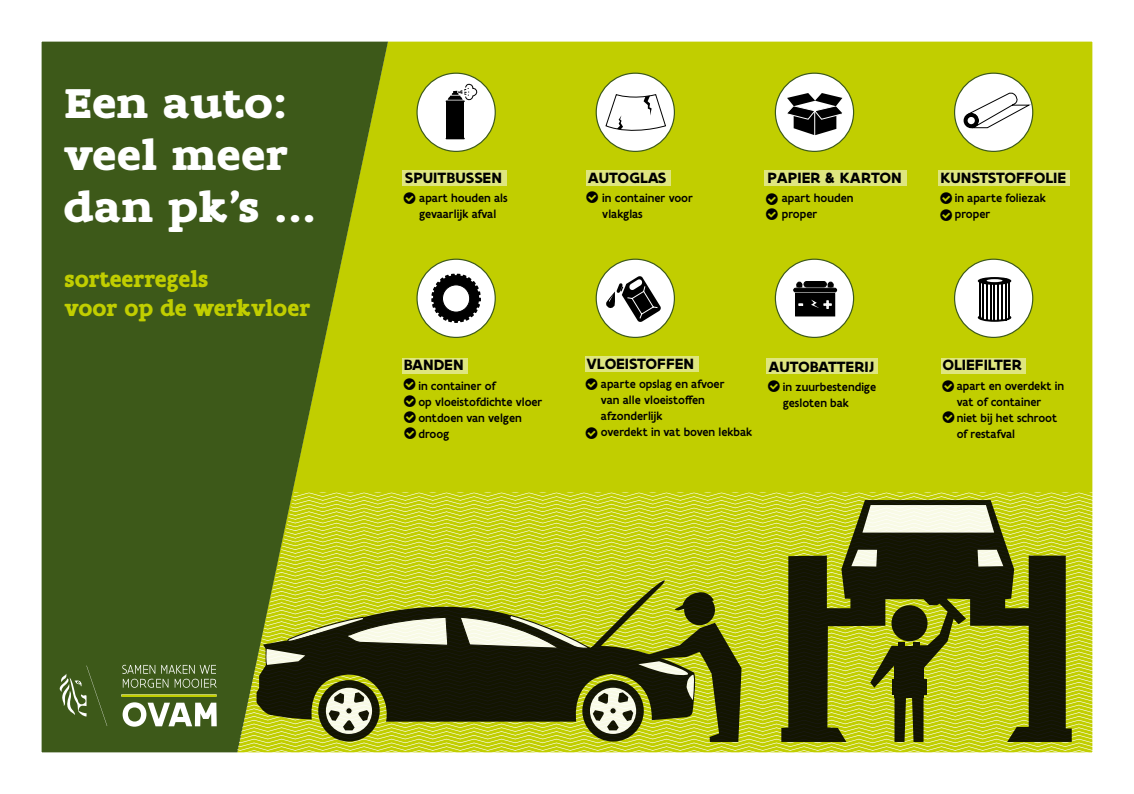
<style>
.page{position:relative;width:1134px;height:794px;background:#fff}
.page>*{position:absolute;margin:0;border:0;box-sizing:border-box;transform-origin:0 0}
.t1{font:700 44.8px/52.4px "Flanders Art Serif";color:#fff;scale:1.1 1}
.t2{font:700 24px/28.8px "Flanders Art Serif";color:#c1ce00}
.t3{font:700 16px "Flanders Art Sans";color:#000}
.t4{font:700 14.16px "Myriad Pro";color:#fff}
.t5{font:500 12px/16px "Flanders Art Sans";color:#000}
</style>
<div class="page">
<div style="left:394px;top:43px;width:697px;height:449px;background:#c1ce00"></div>
<svg style="left:43px;top:43px;width:351px;height:708px;background:#4c6716"></svg>
<div style="left:596px;top:73px;width:78px;height:78px;background:#fff;border-radius:50%"></div>
<div style="left:596px;top:73px;width:79px;height:79px;border:1px solid #3d5919;border-radius:50%"></div>
<div style="left:596px;top:259px;width:78px;height:78px;background:#fff;border-radius:50%"></div>
<div style="left:596px;top:259px;width:79px;height:79px;border:1px solid #3d5919;border-radius:50%"></div>
<div style="left:417px;top:73px;width:78px;height:78px;background:#fff;border-radius:50%"></div>
<div style="left:416px;top:73px;width:80px;height:79px;border:1px solid #3d5919;border-radius:50%"></div>
<div style="left:775px;top:73px;width:78px;height:78px;background:#fff;border-radius:50%"></div>
<div style="left:775px;top:73px;width:79px;height:79px;border:1px solid #3d5919;border-radius:50%"></div>
<div style="left:775px;top:259px;width:78px;height:78px;background:#fff;border-radius:50%"></div>
<div style="left:775px;top:259px;width:79px;height:79px;border:1px solid #3d5919;border-radius:50%"></div>
<div style="left:954px;top:73px;width:79px;height:78px;background:#fff;border-radius:50%"></div>
<div style="left:954px;top:73px;width:79px;height:79px;border:1px solid #3d5919;border-radius:50%"></div>
<div style="left:954px;top:259px;width:79px;height:78px;background:#fff;border-radius:50%"></div>
<div style="left:954px;top:259px;width:79px;height:79px;border:1px solid #3d5919;border-radius:50%"></div>
<svg style="left:446px;top:84px;width:31px;height:18px"></svg>
<div style="left:446px;top:101px;width:18px;height:38px;background:#000"></div>
<svg style="left:605px;top:94px;width:61px;height:42px"></svg>
<svg style="left:787px;top:93px;width:56px;height:42px"></svg>
<svg style="left:964px;top:92px;width:66px;height:36px"></svg>
<div style="left:417px;top:259px;width:78px;height:78px;background:#fff;border-radius:50%"></div>
<div style="left:416px;top:259px;width:80px;height:79px;border:1px solid #3d5919;border-radius:50%"></div>
<svg style="left:431px;top:274px;width:50px;height:49px"></svg>
<div style="left:442px;top:285px;width:28px;height:27px;background:#fff;border-radius:50%"></div>
<div style="left:442px;top:285px;width:28px;height:27px;border:1px solid #000;border-radius:50%"></div>
<svg style="left:606px;top:276px;width:55px;height:46px"></svg>
<div style="left:793px;top:288px;width:44px;height:4px;border:1px solid #000;border-radius:2px"></div>
<div style="left:804px;top:281px;width:22px;height:6px;background:#000;border-radius:3px"></div>
<div style="left:804px;top:281px;width:22px;height:6px;border:1px solid #000;border-radius:3px"></div>
<svg style="left:797px;top:282px;width:5px;height:5px"></svg>
<svg style="left:828px;top:282px;width:5px;height:5px"></svg>
<div style="left:796px;top:294px;width:39px;height:22px;background:#000"></div>
<div style="left:795px;top:293px;width:40px;height:23px;border:1px solid #000"></div>
<svg style="left:811px;top:299px;width:20px;height:10px"></svg>
<svg style="left:978px;top:313px;width:33px;height:9px"></svg>
<div style="left:980px;top:279px;width:29px;height:41px;background:#fff;border-radius:4px"></div>
<div style="left:980px;top:278px;width:29px;height:42px;border:1px solid #000;border-radius:4px"></div>
<svg style="left:978px;top:277px;width:33px;height:8px"></svg>
<hr style="left:987px;top:279px;width:15px;height:3px;background:#fff;border-radius:50%">
<hr style="left:982px;top:280px;width:2px;height:40px;background:#000">
<hr style="left:986px;top:283px;width:2px;height:37px;background:#000">
<hr style="left:990px;top:283px;width:2px;height:38px;background:#000">
<hr style="left:993px;top:284px;width:2px;height:37px;background:#000">
<hr style="left:997px;top:284px;width:2px;height:37px;background:#000">
<hr style="left:1001px;top:283px;width:2px;height:37px;background:#000">
<hr style="left:1004px;top:282px;width:2px;height:38px;background:#000">
<hr style="left:1008px;top:282px;width:2px;height:37px;background:#000">
<hr style="left:979px;top:282px;width:2px;height:36px;background:#000">
<div style="left:402px;top:170px;width:104px;height:16px;background:#dfe67f"></div>
<div style="left:586px;top:170px;width:85px;height:16px;background:#dfe67f"></div>
<div style="left:764px;top:170px;width:143px;height:16px;background:#dfe67f"></div>
<div style="left:938px;top:170px;width:132px;height:15px;background:#dfe67f"></div>
<div style="left:402px;top:358px;width:65px;height:16px;background:#dfe67f"></div>
<div style="left:585px;top:356px;width:113px;height:16px;background:#dfe67f"></div>
<div style="left:766px;top:358px;width:112px;height:16px;background:#dfe67f"></div>
<div style="left:941px;top:358px;width:84px;height:16px;background:#dfe67f"></div>
<svg style="left:57px;top:665px;width:50px;height:61px;background:#50692f"></svg>
<svg style="left:122px;top:665px;width:95px;height:23px;background:#617743"></svg>
<svg style="left:123px;top:702px;width:94px;height:24px"></svg>
<hr style="left:121px;top:694px;width:96px;height:2px;background:#fff">
<hr style="left:122px;top:694px;width:94px;height:3px;background:#c1ce00">
<svg style="left:236px;top:492px;width:855px;height:259px;background:#8d9528"></svg>
<svg style="left:404px;top:192px;width:12px;height:11px"></svg>
<svg style="left:586px;top:191px;width:12px;height:12px"></svg>
<svg style="left:766px;top:193px;width:12px;height:27px"></svg>
<svg style="left:940px;top:192px;width:12px;height:28px"></svg>
<svg style="left:586px;top:378px;width:11px;height:12px"></svg>
<svg style="left:768px;top:380px;width:12px;height:12px"></svg>
<svg style="left:942px;top:380px;width:12px;height:11px"></svg>
<svg style="left:404px;top:378px;width:12px;height:60px"></svg>
<svg style="left:586px;top:427px;width:11px;height:12px"></svg>
<svg style="left:943px;top:411px;width:11px;height:12px"></svg>
<h1 class="t1" style="left:64px;top:77px;width:231px">Een auto: veel meer dan pk’s ...</h1>
<h2 class="t2" style="left:65px;top:265px;width:247px">sorteerregels<br>voor op de werkvloer</h2>
<h3 class="t3" style="left:405px;top:167px;width:99px">SPUITBUSSEN</h3>
<p class="t5" style="left:419px;top:190px;width:90px">apart houden als gevaarlijk afval</p>
<h3 class="t3" style="left:404px;top:355px;width:61px">BANDEN</h3>
<p class="t5" style="left:418px;top:378px;width:126px">in container of<br>op vloeistofdichte vloer ontdoen van velgen droog</p>
<h3 class="t3" style="left:588px;top:167px;width:80px">AUTOGLAS</h3>
<p class="t5" style="left:602px;top:190px;width:92px">in container voor vlakglas</p>
<h3 class="t3" style="left:767px;top:167px;width:136px">PAPIER &amp; KARTON</h3>
<p class="t5" style="left:782px;top:190px;width:73px">apart houden proper</p>
<p class="t4" style="left:798px;top:294px;width:35px">- +</p>
<h3 class="t3" style="left:586px;top:354px;width:109px">VLOEISTOFFEN</h3>
<p class="t5" style="left:601px;top:377px;width:153px">aparte opslag en afvoer<br>van alle vloeistoffen afzonderlijk<br>overdekt in vat boven lekbak</p>
<h3 class="t3" style="left:768px;top:356px;width:107px">AUTOBATTERIJ</h3>
<p class="t5" style="left:783px;top:379px;width:95px">in zuurbestendige gesloten bak</p>
<h3 class="t3" style="left:940px;top:167px;width:127px">KUNSTSTOFFOLIE</h3>
<p class="t5" style="left:955px;top:190px;width:93px">in aparte foliezak proper</p>
<h3 class="t3" style="left:942px;top:355px;width:81px">OLIEFILTER</h3>
<p class="t5" style="left:957px;top:378px;width:109px">apart en overdekt in vat of container niet bij het schroot of restafval</p>
</div>
